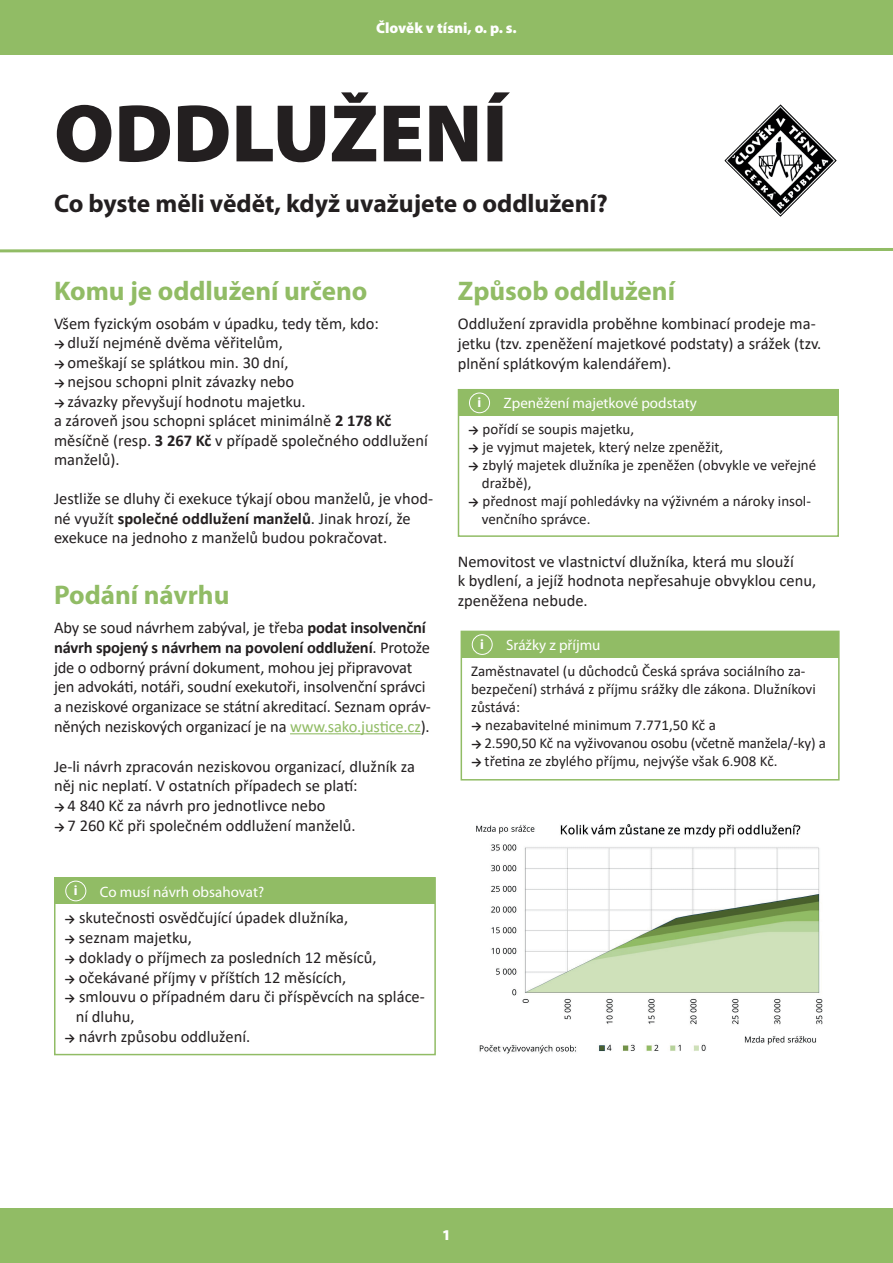
<style>
.page{position:relative;width:893px;height:1263px;background:#fff}
.page>*{position:absolute;margin:0;border:0;box-sizing:border-box;transform-origin:0 0}
.t1{font:900 82.5px "Myriad Pro";color:#231f20}
.t2{font:700 27px "Myriad Pro";color:#91bc65}
.t3{font:700 25.5px "Myriad Pro";color:#231f20}
.t4{font:16.5px/19.8px "Calibri";color:#231f20}
.t5{font:15px/18px "Calibri";color:#231f20}
.t6{font:15px "Myriad Pro";color:#fff}
.t7{font:900 15px "Myriad Pro";color:#fff}
.t8{font:700 13.95px "Myriad Pro";color:#fff}
.s1{font-weight:700;font-size:12px}
.s2{font-weight:700}
.s3{color:#91bc65}
</style>
<div class="page">
<div style="left:0;top:0;width:893px;height:54px;background:#91bc65"></div>
<img style="left:724px;top:104px;width:113px;height:113px">
<div style="left:0;top:1209px;width:893px;height:54px;background:#91bc65"></div>
<svg style="left:0;top:248px;width:893px;height:5px"></svg>
<hr style="left:290px;top:733px;width:131px;height:1px;background:#91bc65">
<div style="left:54px;top:877px;width:382px;height:178px;background:#fff;border:2px solid #91bc65"></div>
<div style="left:55px;top:877px;width:380px;height:27px;background:#91bc65"></div>
<div style="left:66px;top:881px;width:20px;height:20px;border:1px solid #fff;border-radius:50%"></div>
<div style="left:458px;top:389px;width:381px;height:148px;background:#fff;border:2px solid #91bc65"></div>
<div style="left:458px;top:389px;width:380px;height:27px;background:#91bc65"></div>
<div style="left:469px;top:393px;width:21px;height:20px;border:1px solid #fff;border-radius:50%"></div>
<div style="left:461px;top:631px;width:379px;height:149px;background:#fff;border:2px solid #91bc65"></div>
<div style="left:461px;top:631px;width:378px;height:27px;background:#91bc65"></div>
<div style="left:472px;top:634px;width:20px;height:21px;border:1px solid #fff;border-radius:50%"></div>
<img style="left:476px;top:824px;width:347px;height:230px">
<p class="t7" style="left:376px;top:19px;width:142px">Člověk v tísni, o. p. s.</p>
<h1 class="t1" style="left:54px;top:87px;width:455px">ODDLUŽENÍ</h1>
<h3 class="t3" style="left:54px;top:187px;width:555px">Co byste měli vědět, když uvažujete o oddlužení?</h3>
<h2 class="t2" style="left:54px;top:273px;width:315px">Komu je oddlužení určeno</h2>
<p class="t4" style="left:54px;top:313px;width:326px">Všem fyzickým osobám v úpadku, tedy těm, kdo:</p>
<p class="t4" style="left:54px;top:332px;width:230px"><span class="s1">→</span> dluží nejméně dvěma věřitelům,</p>
<p class="t4" style="left:54px;top:352px;width:236px"><span class="s1">→</span> omeškají se splátkou min. 30 dní,</p>
<p class="t4" style="left:54px;top:371px;width:242px"><span class="s1">→</span> nejsou schopni plnit závazky nebo</p>
<p class="t4" style="left:54px;top:391px;width:375px"><span class="s1">→</span> závazky převyšují hodnotu majetku.<br>a zároveň jsou schopni splácet minimálně <span class="s2">2 178 Kč </span>měsíčně (resp. <span class="s2">3 267 Kč</span> v případě společného oddlužení manželů).</p>
<p class="t4" style="left:54px;top:489px;width:381px">Jestliže se dluhy či exekuce týkají obou manželů, je vhod&shy;né využít <span class="s2">společné oddlužení manželů</span>. Jinak hrozí, že exekuce na jednoho z manželů budou pokračovat.</p>
<h2 class="t2" style="left:54px;top:577px;width:177px">Podání návrhu</h2>
<p class="t4" style="left:54px;top:617px;width:378px">Aby se soud návrhem zabýval, je třeba <span class="s2">podat insolvenční návrh spojený s návrhem na povolení oddlužení</span>. Protože jde o odborný právní dokument, mohou jej připravovat jen advokáti, notáři, soudní exekutoři, insolvenční správci a neziskové organizace se státní akreditací. Seznam opráv&shy;něných neziskových organizací je na <span class="s3">www.sako.justice.cz</span>).</p>
<p class="t4" style="left:54px;top:756px;width:362px">Je-li návrh zpracován neziskovou organizací, dlužník za něj nic neplatí. V ostatních případech se platí:</p>
<p class="t4" style="left:54px;top:795px;width:273px"><span class="s1">→</span> 4 840 Kč za návrh pro jednotlivce nebo</p>
<p class="t4" style="left:54px;top:815px;width:303px"><span class="s1">→</span> 7 260 Kč při společném oddlužení manželů.</p>
<p class="t8" style="left:74px;top:882px;width:5px">i</p>
<p class="t6" style="left:100px;top:882px;width:166px">Co musí návrh obsahovat?</p>
<p class="t4" style="left:65px;top:907px;width:285px"><span class="s1">→</span> skutečnosti osvědčující úpadek dlužníka,</p>
<p class="t4" style="left:65px;top:927px;width:129px"><span class="s1">→</span> seznam majetku,</p>
<p class="t4" style="left:65px;top:947px;width:314px"><span class="s1">→</span> doklady o příjmech za posledních 12 měsíců,</p>
<p class="t4" style="left:65px;top:967px;width:283px"><span class="s1">→</span> očekávané příjmy v příštích 12 měsících,</p>
<p class="t4" style="left:76px;top:986px;width:351px;text-indent:-11px"><span class="s1">→</span> smlouvu o případném daru či příspěvcích na spláce&shy;ní dluhu,</p>
<p class="t4" style="left:65px;top:1026px;width:187px"><span class="s1">→</span> návrh způsobu oddlužení.</p>
<h2 class="t2" style="left:458px;top:273px;width:219px">Způsob oddlužení</h2>
<p class="t4" style="left:458px;top:313px;width:365px">Oddlužení zpravidla proběhne kombinací prodeje ma&shy;jetku (tzv. zpeněžení majetkové podstaty) a srážek (tzv. plnění splátkovým kalendářem).</p>
<p class="t8" style="left:478px;top:394px;width:5px">i</p>
<p class="t6" style="left:504px;top:394px;width:195px">Zpeněžení majetkové podstaty</p>
<p class="t5" style="left:468px;top:420px;width:167px"><span class="s1">→</span> pořídí se soupis majetku,</p>
<p class="t5" style="left:468px;top:438px;width:257px"><span class="s1">→</span> je vyjmut majetek, který nelze zpeněžit,</p>
<p class="t5" style="left:482px;top:456px;width:336px;text-indent:-14px"><span class="s1">→</span> zbylý majetek dlužníka je zpeněžen (obvykle ve veřejné dražbě),</p>
<p class="t5" style="left:482px;top:492px;width:331px;text-indent:-14px"><span class="s1">→</span> přednost mají pohledávky na výživném a nároky insol&shy;venčního správce.</p>
<p class="t4" style="left:458px;top:551px;width:360px">Nemovitost ve vlastnictví dlužníka, která mu slouží<br>k bydlení, a jejíž hodnota nepřesahuje obvyklou cenu, zpeněžena nebude.</p>
<p class="t8" style="left:480px;top:635px;width:5px">i</p>
<p class="t6" style="left:506px;top:636px;width:96px">Srážky z příjmu</p>
<p class="t5" style="left:471px;top:661px;width:346px">Zaměstnavatel (u důchodců Česká správa sociálního za&shy;bezpečení) strhává z příjmu srážky dle zákona. Dlužníkovi zůstává:</p>
<p class="t5" style="left:471px;top:715px;width:246px"><span class="s1">→</span> nezabavitelné minimum 7.771,50 Kč a</p>
<p class="t5" style="left:471px;top:733px;width:356px"><span class="s1">→</span> 2.590,50 Kč na vyživovanou osobu (včetně manžela/-ky) a</p>
<p class="t5" style="left:471px;top:751px;width:308px"><span class="s1">→</span> třetina ze zbylého příjmu, nejvýše však 6.908 Kč.</p>
<p class="t7" style="left:442px;top:1226px;width:10px">1</p>
</div>
